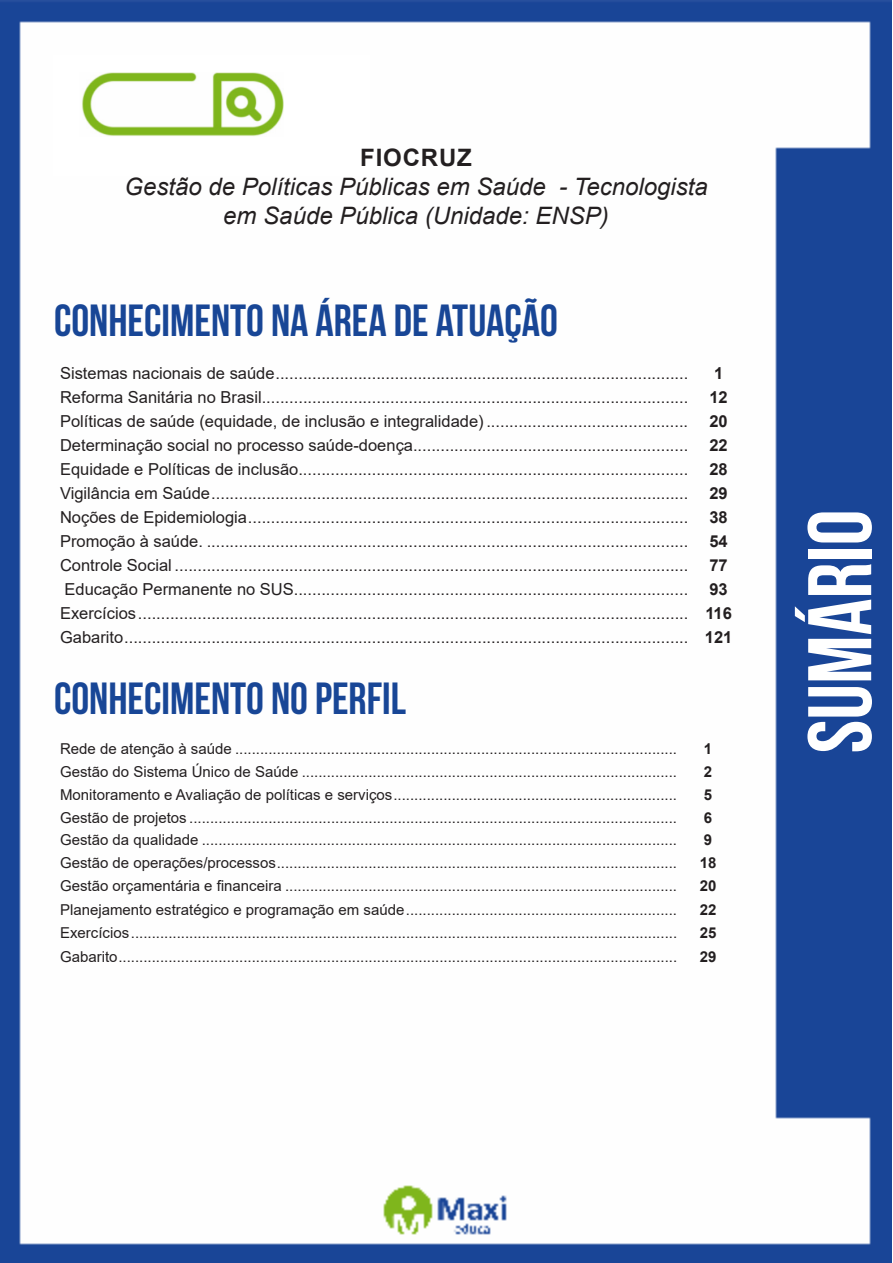
<style>
.page{position:relative;width:893px;height:1263px;background:#fff}
.page>*{position:absolute;margin:0;border:0;box-sizing:border-box;transform-origin:0 0}
.t1{font:700 90px "Bebas Neue";color:#fff}
.t2{font:700 45px "Bebas Neue";color:#184696}
.t3{font:italic 24px "Arial";color:#231f20}
.t4{font:700 24px "Arial";letter-spacing:.035em;color:#231f20}
.ALTERNATIVAS{font:16.5px "Arial";color:#231f20}
.ALTERNATIVAS-2{font:700 16.5px "Arial";color:#231f20}
.ALTERNATIVAS-3{font:15px "Arial";color:#231f20}
.ALTERNATIVAS-4{font:700 15px "Arial";color:#231f20}
</style>
<div class="page">
<img style="left:0;top:0;width:892px;height:1263px">
<div style="left:53px;top:55px;width:317px;height:121px;background:#fff"></div>
<img style="left:82px;top:72px;width:201px;height:64px">
<p class="t4" style="left:360px;top:141px;width:113px">FIOCRUZ</p>
<p class="t3" style="left:124px;top:171px;width:585px">Gestão de Políticas Públicas em Saúde - Tecnologista</p>
<p class="t3" style="left:223px;top:200px;width:387px">em Saúde Pública (Unidade: ENSP)</p>
<p class="t2" style="left:54px;top:295px;width:505px">CONHECIMENTO NA ÁREA DE ATUAÇÃO</p>
<p class="ALTERNATIVAS" style="left:60px;top:361px;width:630px">Sistemas nacionais de saúde..........................................................................................</p>
<p class="ALTERNATIVAS-2" style="left:714px;top:361px;width:11px">1</p>
<p class="ALTERNATIVAS" style="left:60px;top:385px;width:630px">Reforma Sanitária no Brasil.............................................................................................</p>
<p class="ALTERNATIVAS-2" style="left:709px;top:385px;width:20px">12</p>
<p class="ALTERNATIVAS" style="left:60px;top:409px;width:630px">Políticas de saúde (equidade, de inclusão e integralidade) ............................................</p>
<p class="ALTERNATIVAS-2" style="left:709px;top:409px;width:20px">20</p>
<p class="ALTERNATIVAS" style="left:60px;top:433px;width:630px">Determinação social no processo saúde-doença............................................................</p>
<p class="ALTERNATIVAS-2" style="left:709px;top:433px;width:20px">22</p>
<p class="ALTERNATIVAS" style="left:60px;top:457px;width:630px">Equidade e Políticas de inclusão.....................................................................................</p>
<p class="ALTERNATIVAS-2" style="left:709px;top:457px;width:20px">28</p>
<p class="ALTERNATIVAS" style="left:60px;top:481px;width:630px">Vigilância em Saúde........................................................................................................</p>
<p class="ALTERNATIVAS-2" style="left:709px;top:481px;width:20px">29</p>
<p class="ALTERNATIVAS" style="left:60px;top:505px;width:630px">Noções de Epidemiologia................................................................................................</p>
<p class="ALTERNATIVAS-2" style="left:709px;top:505px;width:20px">38</p>
<p class="ALTERNATIVAS" style="left:60px;top:529px;width:630px">Promoção à saúde. .........................................................................................................</p>
<p class="ALTERNATIVAS-2" style="left:709px;top:529px;width:20px">54</p>
<p class="ALTERNATIVAS" style="left:60px;top:554px;width:630px">Controle Social ................................................................................................................</p>
<p class="ALTERNATIVAS-2" style="left:709px;top:553px;width:20px">77</p>
<p class="ALTERNATIVAS" style="left:65px;top:578px;width:625px">Educação Permanente no SUS......................................................................................</p>
<p class="ALTERNATIVAS-2" style="left:709px;top:577px;width:20px">93</p>
<p class="ALTERNATIVAS" style="left:60px;top:602px;width:630px">Exercícios........................................................................................................................</p>
<p class="ALTERNATIVAS-2" style="left:705px;top:601px;width:28px">116</p>
<p class="ALTERNATIVAS" style="left:60px;top:626px;width:630px">Gabarito...........................................................................................................................</p>
<p class="ALTERNATIVAS-2" style="left:705px;top:625px;width:29px">121</p>
<p class="t2" style="left:54px;top:673px;width:353px">CONHECIMENTO NO PERFIL</p>
<p class="ALTERNATIVAS-3" style="left:60px;top:738px;width:619px">Rede de atenção à saúde ..........................................................................................................</p>
<p class="ALTERNATIVAS-4" style="left:704px;top:738px;width:10px">1</p>
<p class="ALTERNATIVAS-3" style="left:60px;top:761px;width:619px">Gestão do Sistema Único de Saúde ..........................................................................................</p>
<p class="ALTERNATIVAS-4" style="left:704px;top:761px;width:10px">2</p>
<p class="ALTERNATIVAS-3" style="left:60px;top:784px;width:618px">Monitoramento e Avaliação de políticas e serviços....................................................................</p>
<p class="ALTERNATIVAS-4" style="left:704px;top:784px;width:10px">5</p>
<p class="ALTERNATIVAS-3" style="left:60px;top:807px;width:619px">Gestão de projetos .....................................................................................................................</p>
<p class="ALTERNATIVAS-4" style="left:704px;top:807px;width:10px">6</p>
<p class="ALTERNATIVAS-3" style="left:60px;top:830px;width:619px">Gestão da qualidade ..................................................................................................................</p>
<p class="ALTERNATIVAS-4" style="left:704px;top:829px;width:10px">9</p>
<p class="ALTERNATIVAS-3" style="left:60px;top:853px;width:619px">Gestão de operações/processos................................................................................................</p>
<p class="ALTERNATIVAS-4" style="left:700px;top:852px;width:18px">18</p>
<p class="ALTERNATIVAS-3" style="left:60px;top:876px;width:619px">Gestão orçamentária e financeira ..............................................................................................</p>
<p class="ALTERNATIVAS-4" style="left:700px;top:875px;width:18px">20</p>
<p class="ALTERNATIVAS-3" style="left:60px;top:900px;width:618px">Planejamento estratégico e programação em saúde.................................................................</p>
<p class="ALTERNATIVAS-4" style="left:700px;top:899px;width:18px">22</p>
<p class="ALTERNATIVAS-3" style="left:60px;top:923px;width:619px">Exercícios...................................................................................................................................</p>
<p class="ALTERNATIVAS-4" style="left:700px;top:922px;width:18px">25</p>
<p class="ALTERNATIVAS-3" style="left:60px;top:947px;width:619px">Gabarito......................................................................................................................................</p>
<p class="ALTERNATIVAS-4" style="left:700px;top:946px;width:18px">29</p>
<h1 class="t1" style="left:791px;top:753px;width:245px;rotate:-90deg">SUMÁRIO</h1>
</div>
